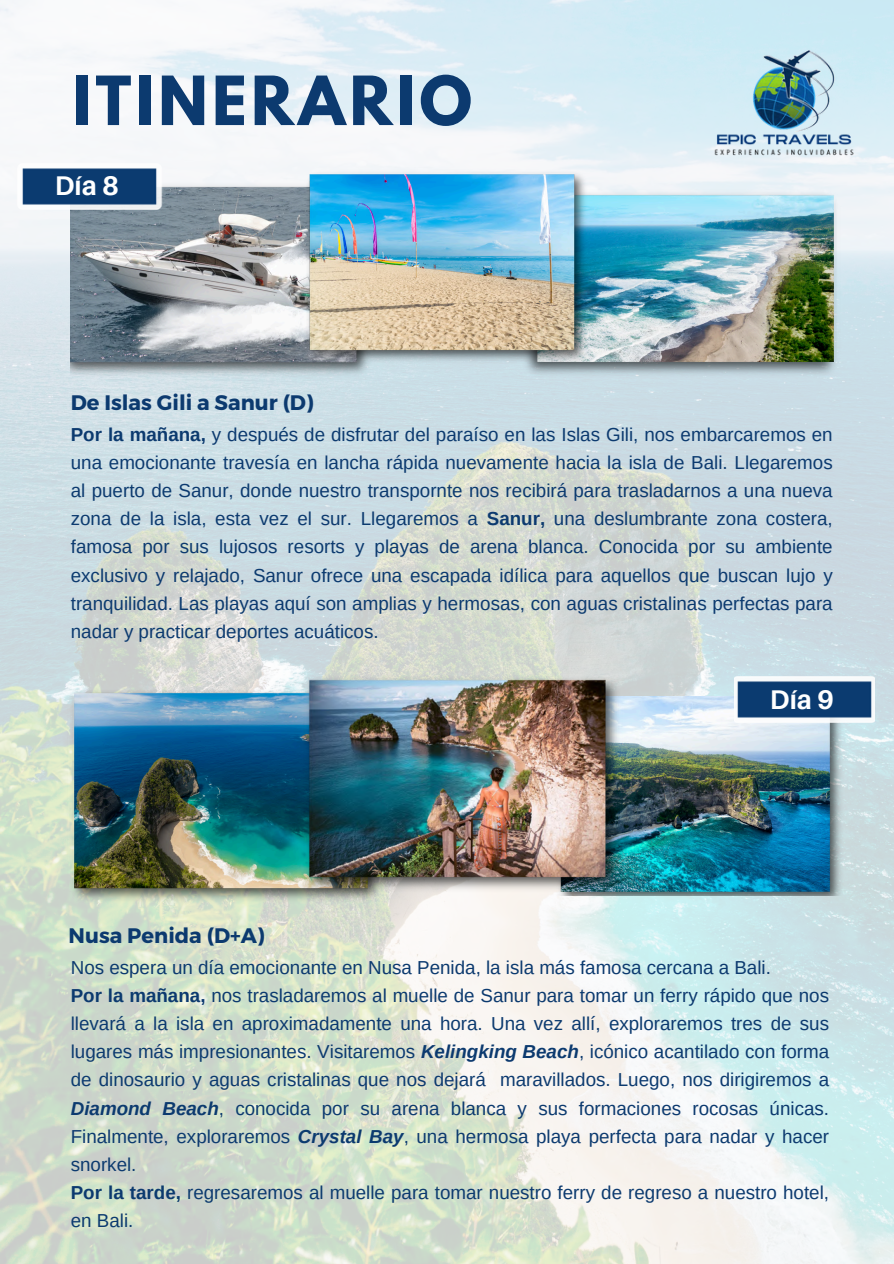
<style>
.page{position:relative;width:894px;height:1264px;background:#fff}
.page>*{position:absolute;margin:0;border:0;box-sizing:border-box;transform-origin:0 0}
.t1{font:700 60px "League Spartan";letter-spacing:.07em;color:#0c3a6f}
.t2{font:700 27px "Aileron";color:#fff}
.t3{font:700 21px "Montserrat";color:#0c3a6f}
.t4{font:18.75px/28.2px "Arimo";color:#0c3a6f;text-align:justify}
.s1{font-weight:700}
.s2{font-weight:700;font-style:italic}
</style>
<div class="page">
<img style="left:0;top:0;width:893px;height:1263px">
<img style="left:674px;top:0;width:219px;height:218px">
<img style="left:71px;top:179px;width:306px;height:202px">
<img style="left:517px;top:188px;width:329px;height:192px">
<img style="left:297px;top:167px;width:299px;height:199px">
<img style="left:15px;top:163px;width:148px;height:46px">
<img style="left:630px;top:696px;width:220px;height:199px">
<img style="left:60px;top:685px;width:332px;height:221px">
<img style="left:295px;top:672px;width:335px;height:223px">
<img style="left:733px;top:676px;width:141px;height:46px">
<p class="t1" style="left:73px;top:71px;width:400px">ITINERARIO</p>
<p class="t2" style="left:55px;top:169px;width:66px">Día 8</p>
<p class="t3" style="left:71px;top:388px;width:244px">De Islas Gili a Sanur (D)</p>
<p class="t4" style="left:71px;top:420px;width:763px"><span class="s1">Por la mañana,</span> y después de disfrutar del paraíso en las Islas Gili, nos embarcaremos en una emocionante travesía en lancha rápida nuevamente hacia la isla de Bali. Llegaremos al puerto de Sanur, donde nuestro transpornte nos recibirá para trasladarnos a una nueva zona de la isla, esta vez el sur. Llegaremos a <span class="s1">Sanur,</span> una deslumbrante zona costera, famosa por sus lujosos resorts y playas de arena blanca. Conocida por su ambiente exclusivo y relajado, Sanur ofrece una escapada idílica para aquellos que buscan lujo y tranquilidad. Las playas aquí son amplias y hermosas, con aguas cristalinas perfectas para nadar y practicar deportes acuáticos.</p>
<p class="t3" style="left:69px;top:921px;width:197px">Nusa Penida (D+A)</p>
<p class="t2" style="left:769px;top:682px;width:66px">Día 9</p>
<p class="t4" style="left:71px;top:953px;width:701px">Nos espera un día emocionante en Nusa Penida, la isla más famosa cercana a Bali.</p>
<p class="t4" style="left:71px;top:981px;width:759px"><span class="s1">Por la mañana,</span> nos trasladaremos al muelle de Sanur para tomar un ferry rápido que nos llevará a la isla en aproximadamente una hora. Una vez allí, exploraremos tres de sus lugares más impresionantes. Visitaremos <span class="s2">Kelingking Beach</span>, icónico acantilado con forma de dinosaurio y aguas cristalinas que nos dejará maravillados. Luego, nos dirigiremos a <span class="s2">Diamond Beach</span>, conocida por su arena blanca y sus formaciones rocosas únicas.<br>Finalmente, exploraremos <span class="s2">Crystal Bay</span>, una hermosa playa perfecta para nadar y hacer snorkel.</p>
<h3 class="t4" style="left:71px;top:1178px;width:759px"><span class="s1">Por la tarde,</span> regresaremos al muelle para tomar nuestro ferry de regreso a nuestro hotel, en Bali.</h3>
</div>
